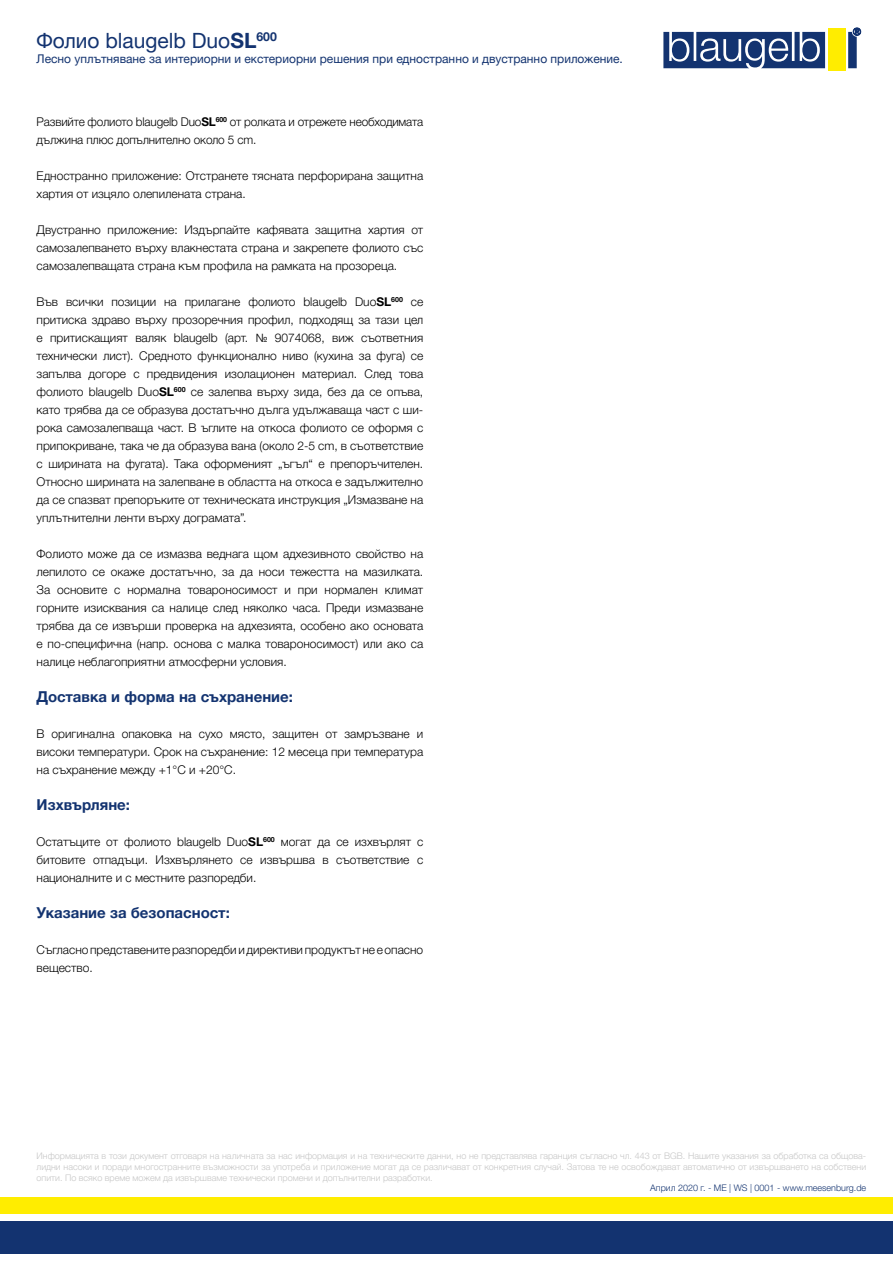
<style>
.page{position:relative;width:893px;height:1263px;background:#fff}
.page>*{position:absolute;margin:0;border:0;box-sizing:border-box;transform-origin:0 0}
.t1{font:21px "Helvetica Neue LTW1 G";color:#133370}
.t2{font:700 15px "Helvetica Neue LTW1 G";color:#133370}
.t3{font:300 12px/18px "Helvetica Neue LTW1 G";color:#000;text-align:justify}
.t4{font:12px "Helvetica Neue LTW1 G";color:#133370}
.t5{font:300 9px/10.8px "Helvetica Neue LTW1 G";color:#c6c6c6;text-align:justify}
.t6{font:300 9px "Helvetica Neue LTW1 G";color:#133370}
.s1{font-weight:700}
</style>
<div class="page">
<div style="left:0;top:1222px;width:893px;height:32px;background:#133370"></div>
<div style="left:0;top:1197px;width:893px;height:17px;background:#ffed00"></div>
<svg style="left:663px;top:28px;width:198px;height:40px"></svg>
<div style="left:828px;top:29px;width:17px;height:42px;background:#ffed00"></div>
<h1 class="t1" style="left:37px;top:28px;width:242px">Фолио blaugelb Duo<span class="s1">SL</span><sup>600</sup></h1>
<p class="t4" style="left:37px;top:51px;width:588px">Лесно уплътняване за интериорни и екстериорни решения при едностранно и двустранно приложение.</p>
<p class="t3" style="left:37px;top:113px;width:388px">Развийте фолиото blaugelb Duo<span class="s1">SL</span><sup>600</sup> от ролката и отрежете необходимата дължина плюс допълнително около 5 cm.</p>
<p class="t3" style="left:37px;top:167px;width:388px">Едностранно приложение: Отстранете тясната перфорирана защитна хартия от изцяло олепилената страна.</p>
<p class="t3" style="left:37px;top:221px;width:388px">Двустранно приложение: Издърпайте кафявата защитна хартия от самозалепването върху влакнестата страна и закрепете фолиото със самозалепващата страна към профила на рамката на прозореца.</p>
<p class="t3" style="left:37px;top:293px;width:388px">Във всички позиции на прилагане фолиото blaugelb Duo<span class="s1">SL</span><sup>600</sup> се притиска здраво върху прозоречния профил, подходящ за тази цел е притискащият валяк blaugelb (арт. № 9074068, виж съответния технически лист). Средното функционално ниво (кухина за фуга) се запълва догоре с предвидения изолационен материал. След това фолиото blaugelb Duo<span class="s1">SL</span><sup>600</sup> се залепва върху зида, без да се опъва, като трябва да се образува достатъчно дълга удължаваща част с ши&shy;рока самозалепваща част. В ъглите на откоса фолиото се оформя с припокриване, така че да образува вана (около 2-5 cm, в съответствие с ширината на фугата). Така оформеният „ъгъл“ е препоръчителен.<br>Относно ширината на залепване в областта на откоса е задължително да се спазват препоръките от техническата инструкция „Измазване на уплътнителни ленти върху дограмата”.</p>
<p class="t3" style="left:37px;top:545px;width:388px">Фолиото може да се измазва веднага щом адхезивното свойство на лепилото се окаже достатъчно, за да носи тежестта на мазилката.<br>За основите с нормална товароносимост и при нормален климат горните изисквания са налице след няколко часа. Преди измазване трябва да се извърши проверка на адхезията, особено ако основата е по-специфична (напр. основа с малка товароносимост) или ако са налице неблагоприятни атмосферни условия.</p>
<p class="t2" style="left:37px;top:687px;width:258px">Доставка и форма на съхранение:</p>
<p class="t3" style="left:37px;top:725px;width:388px">В оригинална опаковка на сухо място, защитен от замръзване и високи температури. Срок на съхранение: 12 месеца при температура на съхранение между +1°C и +20°C.</p>
<p class="t2" style="left:37px;top:795px;width:95px">Изхвърляне:</p>
<p class="t3" style="left:37px;top:833px;width:388px">Остатъците от фолиото blaugelb Duo<span class="s1">SL</span><sup>600</sup> могат да се изхвърлят с битовите отпадъци. Изхвърлянето се извършва в съответствие с националните и с местните разпоредби.</p>
<p class="t2" style="left:37px;top:903px;width:195px">Указание за безопасност:</p>
<p class="t3" style="left:37px;top:941px;width:388px">Съгласно представените разпоредби и директиви продуктът не е опасно вещество.</p>
<p class="t5" style="left:37px;top:1150px;width:831px">Информацията в този документ отговаря на наличната за нас информация и на техническите данни, но не представлява гаранция съгласно чл. 443 от BGB. Нашите указания за обработка са общова&shy;лидни насоки и поради многостранните възможности за употреба и приложение могат да се различават от конкретния случай. Затова те не освобождават автоматично от извършването на собствени опити. По всяко време можем да извършваме технически промени и допълнителни разработки.</p>
<p class="t6" style="left:650px;top:1183px;width:217px">Април 2020 г. - ME | WS | 0001 - www.meesenburg.de</p>
</div>
